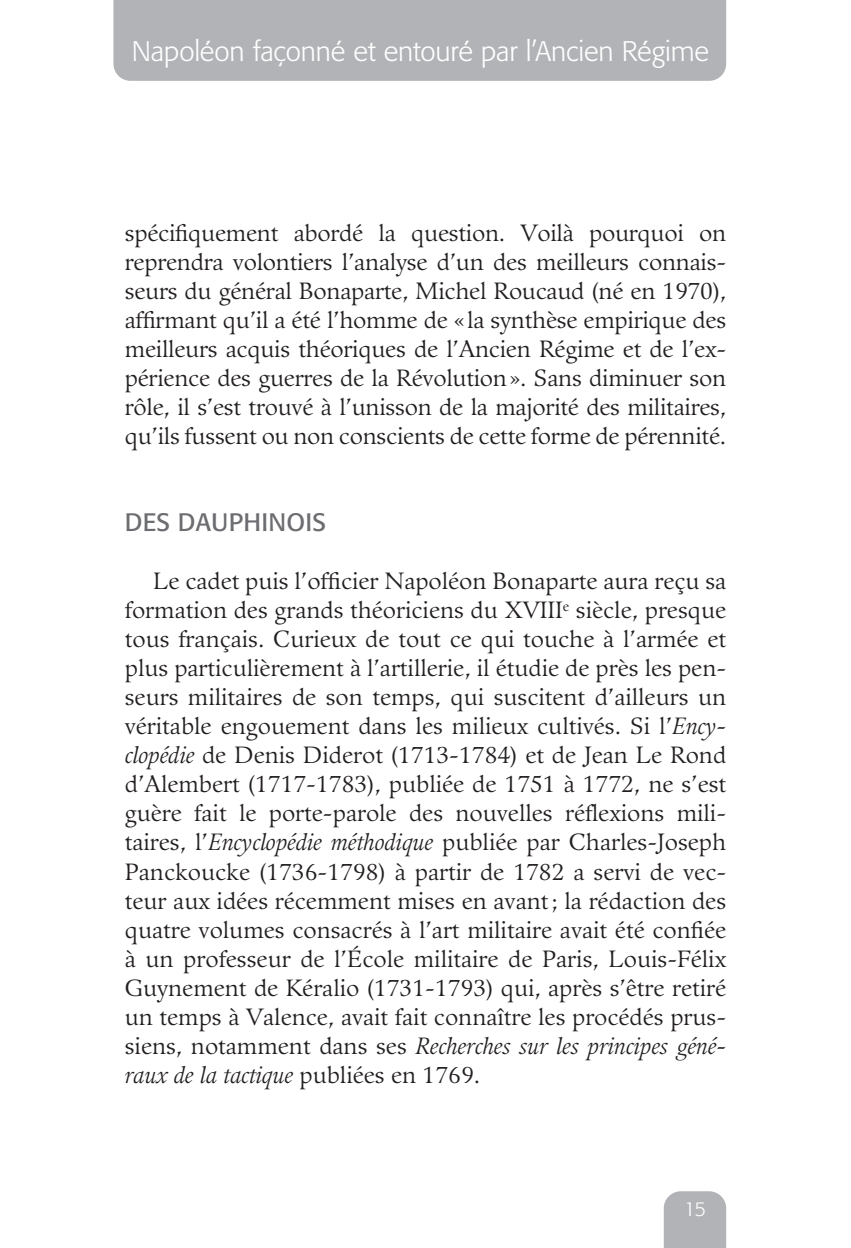
<style>
.page{position:relative;width:851px;height:1248px;background:#fff}
.page>*{position:absolute;margin:0;border:0;box-sizing:border-box;transform-origin:0 0}
.t1{font:300 28px "Formata";letter-spacing:-.005em;color:#fff}
._03_intertitre{font:25px "Formata";letter-spacing:.01em;color:#6c6d70}
.t2{font:23px/29px "Guardi";letter-spacing:-.005em;color:#231f20;text-align:justify}
.t3{font:300 20px "Formata";color:#fff}
.s1{font-style:italic}
</style>
<div class="page">
<div style="left:663px;top:1191px;width:63px;height:56px;background:#b2b3b7"></div>
<div style="left:113px;top:0;width:613px;height:81px;background:#b2b3b7"></div>
<p class="t1" style="left:132px;top:35px;width:578px">Napoléon façonné et entouré par l’Ancien Régime</p>
<p class="t2" style="left:125px;top:219px;width:603px">spécifiquement abordé la question. Voilà pourquoi on reprendra volontiers l’analyse d’un des meilleurs connais&shy;seurs du général Bonaparte, Michel Roucaud (né en 1970), affirmant qu’il a été l’homme de «la synthèse empirique des meilleurs acquis théoriques de l’Ancien Régime et de l’ex&shy;périence des guerres de la Révolution». Sans diminuer son rôle, il s’est trouvé à l’unisson de la majorité des militaires, qu’ils fussent ou non conscients de cette forme de pérennité.</p>
<p class="_03_intertitre" style="left:125px;top:507px;width:203px">DES DAUPHINOIS</p>
<p class="t2" style="left:125px;top:567px;width:603px;text-indent:28px">Le cadet puis l’officier Napoléon Bonaparte aura reçu sa formation des grands théoriciens du XVIII<sup>e</sup> siècle, presque tous français. Curieux de tout ce qui touche à l’armée et plus particulièrement à l’artillerie, il étudie de près les pen&shy;seurs militaires de son temps, qui suscitent d’ailleurs un véritable engouement dans les milieux cultivés. Si l’<span class="s1">Ency&shy;clopédie</span> de Denis Diderot (1713-1784) et de Jean Le Rond d’Alembert (1717-1783), publiée de 1751 à 1772, ne s’est guère fait le porte-parole des nouvelles réflexions mili&shy;taires, l’<span class="s1">Encyclopédie méthodique</span> publiée par Charles-Joseph Panckoucke (1736-1798) à partir de 1782 a servi de vec&shy;teur aux idées récemment mises en avant; la rédaction des quatre volumes consacrés à l’art militaire avait été confiée à un professeur de l’École militaire de Paris, Louis-Félix Guynement de Kéralio (1731-1793) qui, après s’être retiré un temps à Valence, avait fait connaître les procédés prus&shy;siens, notamment dans ses <span class="s1">Recherches sur les principes géné&shy;raux de la tactique</span> publiées en 1769.</p>
<p class="t3" style="left:683px;top:1196px;width:24px">15</p>
</div>
